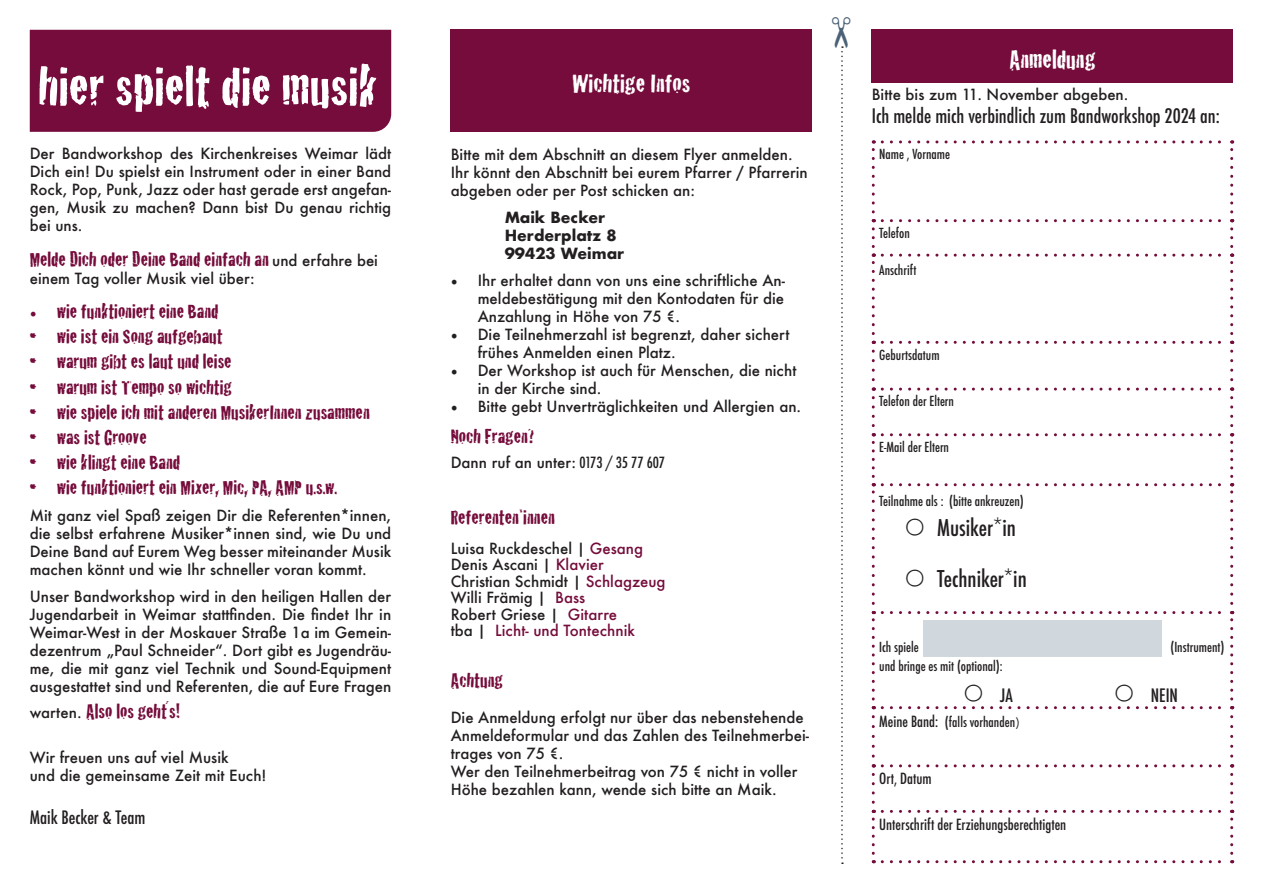
<style>
.page{position:relative;width:1263px;height:893px;background:#fff}
.page>*{position:absolute;margin:0;border:0;box-sizing:border-box;transform-origin:0 0}
.t1{font:57px "Cracked";color:#fff}
.t2{font:27px "Cracked";color:#fff}
.t3{font:500 condensed 22.5px "Futura";color:#231f20}
.t4{font:21px "Cracked";color:#750c3b}
.t5{font:500 condensed 19.5px "Futura";color:#231f20}
.t6{font:500 condensed 18px "Futura";color:#231f20}
.t7{font:500 15px/18px "Futura";color:#231f20}
.t8{font:500 condensed 15px "Futura";color:#231f20}
.t9{font:700 15px/18px "Futura";color:#231f20}
.t10{font:500 condensed 13.5px "Futura";color:#231f20}
.s1{font-family:"Futura";font-weight:500;font-size:15px;color:#231f20}
.s2{font-family:"Minion Pro";font-size:18px}
.s3{font-family:"Minion Pro";font-weight:400;font-size:18px}
.s4{font-stretch:condensed}
.s5{color:#750c3b}
.s6{font-size:15px}
.s7{font-family:"Avenir Next";font-weight:400;font-stretch:normal}
</style>
<div class="page">
<svg style="left:872px;top:140px;width:3px;height:72px"></svg>
<svg style="left:882px;top:140px;width:351px;height:72px"></svg>
<svg style="left:872px;top:219px;width:3px;height:28px"></svg>
<svg style="left:882px;top:219px;width:351px;height:28px"></svg>
<svg style="left:872px;top:254px;width:3px;height:80px"></svg>
<svg style="left:882px;top:254px;width:351px;height:80px"></svg>
<svg style="left:872px;top:341px;width:3px;height:39px"></svg>
<svg style="left:882px;top:341px;width:351px;height:39px"></svg>
<svg style="left:872px;top:388px;width:3px;height:38px"></svg>
<svg style="left:882px;top:388px;width:351px;height:38px"></svg>
<svg style="left:872px;top:433px;width:3px;height:43px"></svg>
<svg style="left:882px;top:433px;width:351px;height:43px"></svg>
<svg style="left:872px;top:483px;width:3px;height:120px"></svg>
<svg style="left:872px;top:611px;width:3px;height:88px"></svg>
<svg style="left:872px;top:706px;width:3px;height:50px"></svg>
<svg style="left:872px;top:764px;width:3px;height:38px"></svg>
<svg style="left:882px;top:764px;width:351px;height:38px"></svg>
<svg style="left:872px;top:810px;width:3px;height:43px"></svg>
<svg style="left:882px;top:810px;width:351px;height:43px"></svg>
<svg style="left:882px;top:860px;width:351px;height:3px"></svg>
<div style="left:30px;top:30px;width:361px;height:102px;background:#750c3b"></div>
<div style="left:451px;top:30px;width:361px;height:102px;background:#750c3b"></div>
<div style="left:872px;top:30px;width:361px;height:53px;background:#750c3b"></div>
<svg style="left:882px;top:483px;width:351px;height:120px"></svg>
<svg style="left:882px;top:611px;width:351px;height:145px"></svg>
<svg style="left:841px;top:46px;width:3px;height:818px"></svg>
<h1 class="t1" style="left:38px;top:41px;width:341px">hier spielt die musik</h1>
<h2 class="t2" style="left:572px;top:62px;width:119px">Wichtige Infos</h2>
<p class="t7" style="left:30px;top:145px;width:363px;text-align:justify">Der Bandworkshop des Kirchenkreises Weimar lädt Dich ein! Du spielst ein Instrument oder in einer Band Rock, Pop, Punk, Jazz oder hast gerade erst angefan&shy;gen, Musik zu machen? Dann bist Du genau richtig bei uns.</p>
<h3 class="t4" style="left:30px;top:242px;width:350px">Melde Dich oder Deine Band einfach an <span class="s1">und erfahre bei</span></h3>
<p class="t7" style="left:30px;top:269px;width:226px">einem Tag voller Musik viel über:</p>
<h3 class="t4" style="left:30px;top:295px;width:190px"><span class="s2">•</span> wie funktioniert eine Band</h3>
<h3 class="t4" style="left:30px;top:320px;width:194px">• wie ist ein Song aufgebaut</h3>
<h3 class="t4" style="left:30px;top:345px;width:203px">• warum gibt es laut und leise</h3>
<h3 class="t4" style="left:30px;top:370px;width:204px">• warum ist Tempo so wichtig</h3>
<h3 class="t4" style="left:30px;top:395px;width:342px">• wie spiele ich mit anderen MusikerInnen zusammen</h3>
<h3 class="t4" style="left:30px;top:421px;width:119px">• was ist Groove</h3>
<h3 class="t4" style="left:30px;top:446px;width:152px">• wie klingt eine Band</h3>
<h3 class="t4" style="left:30px;top:471px;width:309px">• wie funktioniert ein Mixer, Mic, PA, AMP u.s.w.</h3>
<p class="t7" style="left:30px;top:507px;width:363px;text-align:justify">Mit ganz viel Spaß zeigen Dir die Referenten*innen, die selbst erfahrene Musiker*innen sind, wie Du und Deine Band auf Eurem Weg besser miteinander Musik machen könnt und wie Ihr schneller voran kommt.</p>
<p class="t7" style="left:30px;top:588px;width:363px;text-align:justify">Unser Bandworkshop wird in den heiligen Hallen der Jugendarbeit in Weimar stattfinden. Die findet Ihr in Weimar-West in der Moskauer Straße 1a im Gemein&shy;dezentrum „Paul Schneider“. Dort gibt es Jugendräu&shy;me, die mit ganz viel Technik und Sound-Equipment ausgestattet sind und Referenten, die auf Eure Fragen</p>
<h3 class="t4" style="left:30px;top:694px;width:152px"><span class="s1">warten.</span> Also los geht´s!</h3>
<p class="t7" style="left:30px;top:748px;width:238px">Wir freuen uns auf viel Musik<br>und die gemeinsame Zeit mit Euch!</p>
<p class="t6" style="left:30px;top:805px;width:117px">Maik Becker &amp; Team</p>
<p class="t7" style="left:451px;top:145px;width:359px">Bitte mit dem Abschnitt an diesem Flyer anmelden.<br>Ihr könnt den Abschnitt bei eurem Pfarrer / Pfarrerin abgeben oder per Post schicken an:</p>
<p class="t9" style="left:505px;top:208px;width:121px">Maik Becker<br>Herderplatz 8<br>99423 Weimar</p>
<p class="t7" style="left:478px;top:271px;width:309px;text-align:justify;text-indent:-27px"><span class="s3">•</span> Ihr erhaltet dann von uns eine schriftliche An&shy;meldebestätigung mit den Kontodaten für die Anzahlung in Höhe von 75 €.</p>
<p class="t7" style="left:478px;top:325px;width:313px;text-indent:-27px"><span class="s3">•</span> Die Teilnehmerzahl ist begrenzt, daher sichert frühes Anmelden einen Platz.</p>
<p class="t7" style="left:478px;top:361px;width:320px;text-indent:-27px"><span class="s3">•</span> Der Workshop ist auch für Menschen, die nicht in der Kirche sind.</p>
<p class="t7" style="left:451px;top:397px;width:352px"><span class="s3">•</span> Bitte gebt Unverträglichkeiten und Allergien an.</p>
<h3 class="t4" style="left:451px;top:420px;width:85px">Noch Fragen?</h3>
<p class="t7" style="left:451px;top:454px;width:216px">Dann ruf an unter: <span class="s4">0173 / 35 77 607</span></p>
<h3 class="t4" style="left:451px;top:501px;width:106px">Referenten*innen</h3>
<p class="t7" style="left:451px;top:540px;width:216px;line-height:16.5px">Luisa Ruckdeschel | <span class="s5">Gesang<br></span>Denis Ascani | <span class="s5">Klavier<br></span>Christian Schmidt | <span class="s5">Schlagzeug<br></span>Willi Främig | <span class="s5">Bass<br></span>Robert Griese | <span class="s5">Gitarre<br></span>tba | <span class="s5">Licht- und Tontechnik</span></p>
<h3 class="t4" style="left:451px;top:664px;width:54px">Achtung</h3>
<p class="t7" style="left:451px;top:708px;width:360px">Die Anmeldung erfolgt nur über das nebenstehende Anmeldeformular und das Zahlen des Teilnehmerbei&shy;trages von 75 €.<br>Wer den Teilnehmerbeitrag von 75 € nicht in voller Höhe bezahlen kann, wende sich bitte an Maik.</p>
<h2 class="t2" style="left:1009px;top:38px;width:88px">Anmeldung</h2>
<p class="t7" style="left:872px;top:85px;width:258px">Bitte bis zum 11. November abgeben.</p>
<h3 class="t5" style="left:872px;top:103px;width:350px">Ich melde mich verbindlich zum Bandworkshop 2024 an:</h3>
<p class="t10" style="left:879px;top:146px;width:72px">Name , Vorname</p>
<p class="t10" style="left:879px;top:224px;width:32px">Telefon</p>
<p class="t10" style="left:879px;top:261px;width:39px">Anschrift</p>
<p class="t10" style="left:879px;top:346px;width:62px">Geburtsdatum</p>
<p class="t10" style="left:879px;top:393px;width:76px">Telefon der Eltern</p>
<p class="t10" style="left:879px;top:438px;width:71px">E-Mail der Eltern</p>
<p class="t10" style="left:879px;top:492px;width:146px">Teilnahme als : (bitte ankreuzen)</p>
<h3 class="t3" style="left:937px;top:514px;width:80px">Musiker*in</h3>
<h3 class="t3" style="left:937px;top:564px;width:91px">Techniker*in</h3>
<p class="t10" style="left:879px;top:638px;width:41px">Ich spiele</p>
<p class="t10" style="left:1170px;top:638px;width:56px">(Instrument)</p>
<p class="t10" style="left:879px;top:657px;width:125px">und bringe es mit (optional):</p>
<p class="t6" style="left:1000px;top:683px;width:14px">JA</p>
<p class="t6" style="left:1151px;top:683px;width:29px">NEIN</p>
<p class="t10" style="left:879px;top:713px;width:141px"><span class="s6">Meine Band:</span> (falls vorhanden<span class="s7">)</span></p>
<p class="t8" style="left:879px;top:769px;width:54px">Ort, Datum</p>
<p class="t8" style="left:879px;top:815px;width:189px">Unterschrift der Erziehungsberechtigten</p>
</div>
